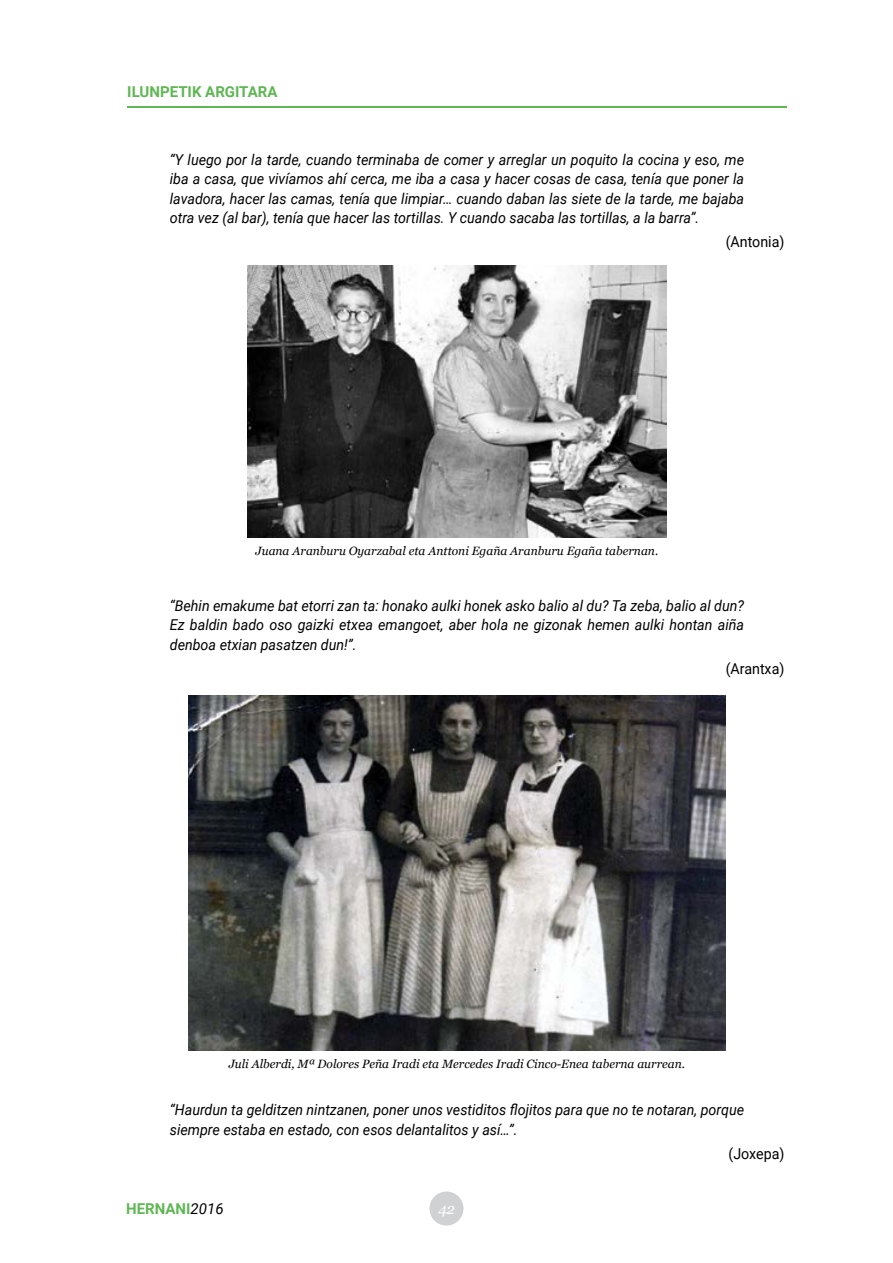
<style>
.page{position:relative;width:893px;height:1263px;background:#fff}
.page>*{position:absolute;margin:0;border:0;box-sizing:border-box;transform-origin:0 0}
.t1{font:italic 15px/19.5px "Roboto";color:#000;text-align:justify;scale:.95 1}
.t2{font:700 15px "Roboto";color:#5fb754}
.t3{font:15px "Roboto";color:#000;scale:.95 1}
.t4{font:italic 15px "Georgia";color:#fff}
.t5{font:italic 12px "Georgia";color:#000}
.s1{font-weight:400;font-style:italic;color:#000}
</style>
<div class="page">
<div style="left:429px;top:1191px;width:34px;height:34px;background:#cfd1d2;border-radius:50%"></div>
<hr style="left:127px;top:106px;width:660px;height:2px;background:#5fb754">
<img style="left:248px;top:266px;width:418px;height:271px">
<img style="left:189px;top:695px;width:536px;height:355px">
<p class="t2" style="left:127px;top:81px;width:152px">ILUNPETIK ARGITARA</p>
<p class="t1" style="left:170px;top:149px;width:606px">“Y luego por la tarde, cuando terminaba de comer y arreglar un poquito la cocina y eso, me iba a casa, que vivíamos ahí cerca, me iba a casa y hacer cosas de casa, tenía que poner la lavadora, hacer las camas, tenía que limpiar… cuando daban las siete de la tarde, me bajaba otra vez (al bar), tenía que hacer las tortillas. Y cuando sacaba las tortillas, a la barra”.</p>
<p class="t3" style="left:726px;top:231px;width:63px">(Antonia)</p>
<p class="t5" style="left:256px;top:542px;width:404px">Juana Aranburu Oyarzabal eta Anttoni Egaña Aranburu Egaña tabernan.</p>
<p class="t1" style="left:170px;top:595px;width:606px">“Behin emakume bat etorri zan ta: honako aulki honek asko balio al du? Ta zeba, balio al dun?<br>Ez baldin bado oso gaizki etxea emangoet, aber hola ne gizonak hemen aulki hontan aiña denboa etxian pasatzen dun!”.</p>
<p class="t3" style="left:726px;top:658px;width:63px">(Arantxa)</p>
<p class="t5" style="left:229px;top:1055px;width:458px">Juli Alberdi, Mª Dolores Peña Iradi eta Mercedes Iradi Cinco-Enea taberna aurrean.</p>
<p class="t1" style="left:170px;top:1100px;width:606px">“Haurdun ta gelditzen nintzanen, poner unos vestiditos flojitos para que no te notaran, porque siempre estaba en estado, con esos delantalitos y así…”.</p>
<p class="t3" style="left:728px;top:1143px;width:60px">(Joxepa)</p>
<p class="t2" style="left:126px;top:1198px;width:99px">HERNANI<span class="s1">2016</span></p>
<p class="t4" style="left:438px;top:1198px;width:18px">42</p>
</div>
